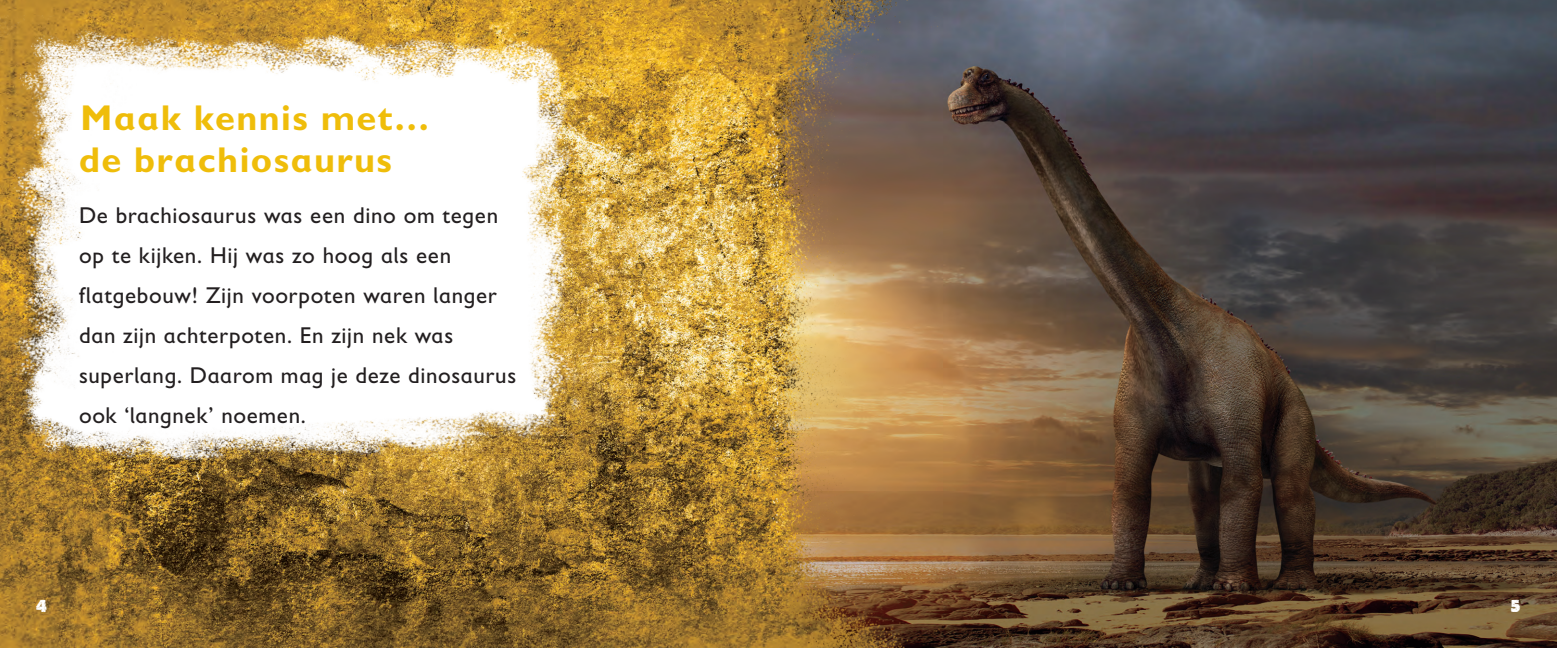
<style>
.page{position:relative;width:1557px;height:648px;background:#fff}
.page>*{position:absolute;margin:0;border:0;box-sizing:border-box;transform-origin:0 0}
.t1{font:700 36px "Gill Sans Infant Std";letter-spacing:.04em;color:#efbd0a}
.t2{font:23px/40px "Gill Sans Infant Std";letter-spacing:.025em;color:#231f20}
.t3{font:15px "JF Rock Solid";color:#fff}
</style>
<div class="page">
<img style="left:945px;top:0;width:612px;height:648px">
<img style="left:0;top:0;width:945px;height:648px">
<img style="left:0;top:15px;width:595px;height:462px">
<h1 class="t1" style="left:80px;top:97px;width:351px">Maak kennis met…</h1>
<h1 class="t1" style="left:79px;top:139px;width:314px">de brachiosaurus</h1>
<p class="t2" style="left:79px;top:195px;width:439px">De brachiosaurus was een dino om tegen op te kijken. Hij was zo hoog als een flatgebouw! Zijn voorpoten waren langer dan zijn achterpoten. En zijn nek was superlang. Daarom mag je deze dinosaurus ook ‘langnek’ noemen.</p>
<p class="t3" style="left:36px;top:599px;width:13px">4</p>
<p class="t3" style="left:1511px;top:599px;width:11px">5</p>
</div>
